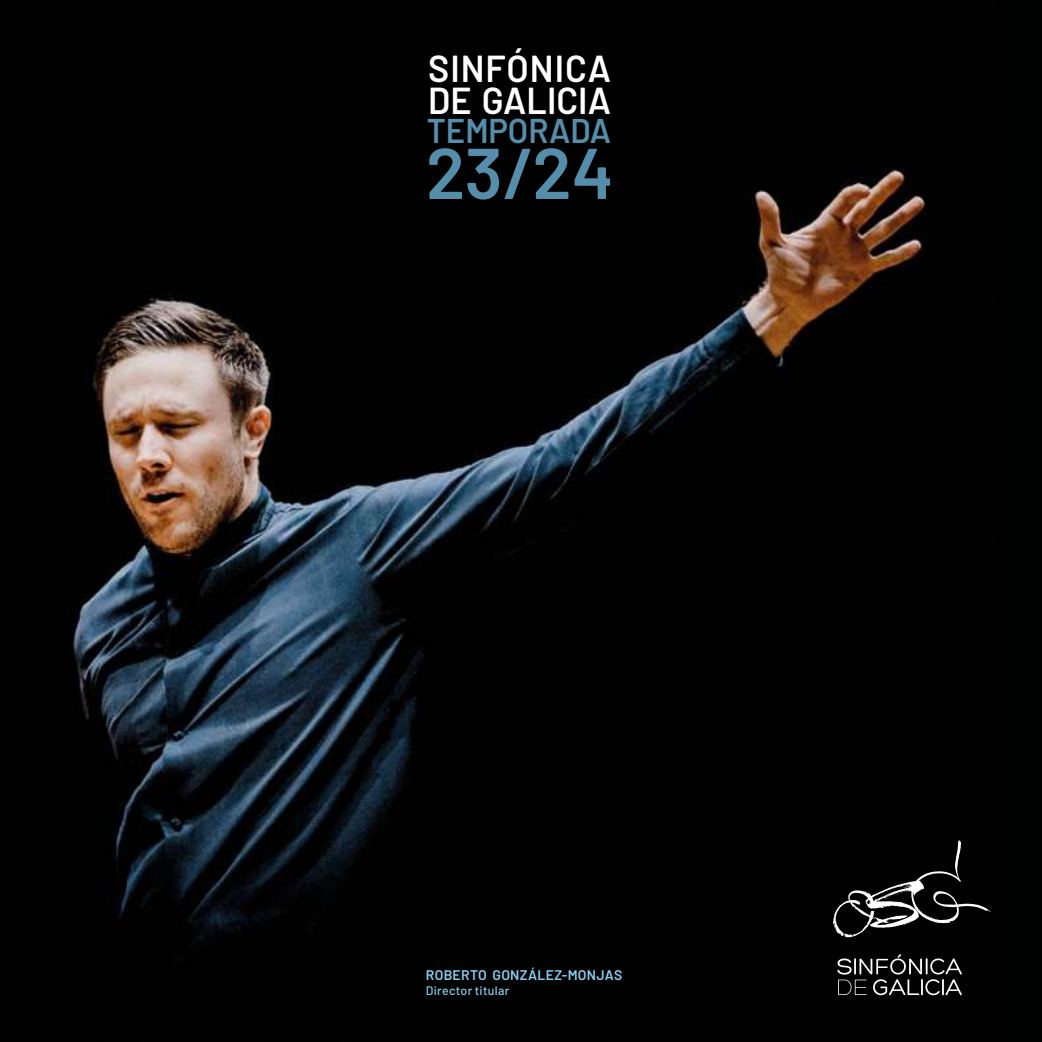
<style>
.page{position:relative;width:1042px;height:1042px;background:#000101}
.page>*{position:absolute;margin:0;border:0;box-sizing:border-box;transform-origin:0 0}
.t1{font:600 71.75px "Barlow";color:#558eaa}
.t2{font:600 37.62px/31.5px "Barlow";letter-spacing:.02em;color:#fff;scale:.95 1}
.t3{font:600 34.48px "Barlow";color:#558eaa;scale:.95 1}
.t4{font:600 14px "Barlow";letter-spacing:.02em;color:#87d0f0}
.t5{font:500 12.42px "Barlow";letter-spacing:.025em;color:#87d0f0}
</style>
<div class="page">
<img style="left:72px;top:167px;width:921px;height:829px">
<svg style="left:837px;top:953px;width:125px;height:42px"></svg>
<svg style="left:833px;top:840px;width:159px;height:97px"></svg>
<h2 class="t2" style="left:428px;top:52px;width:194px">SINFÓNICA<br>DE GALICIA</h2>
<h1 class="t1" style="left:426px;top:129px;width:189px">23/24</h1>
<h3 class="t3" style="left:427px;top:109px;width:195px">TEMPORADA</h3>
<p class="t4" style="left:426px;top:966px;width:198px">ROBERTO GONZÁLEZ-MONJAS</p>
<p class="t5" style="left:426px;top:983px;width:85px">Director titular</p>
</div>
